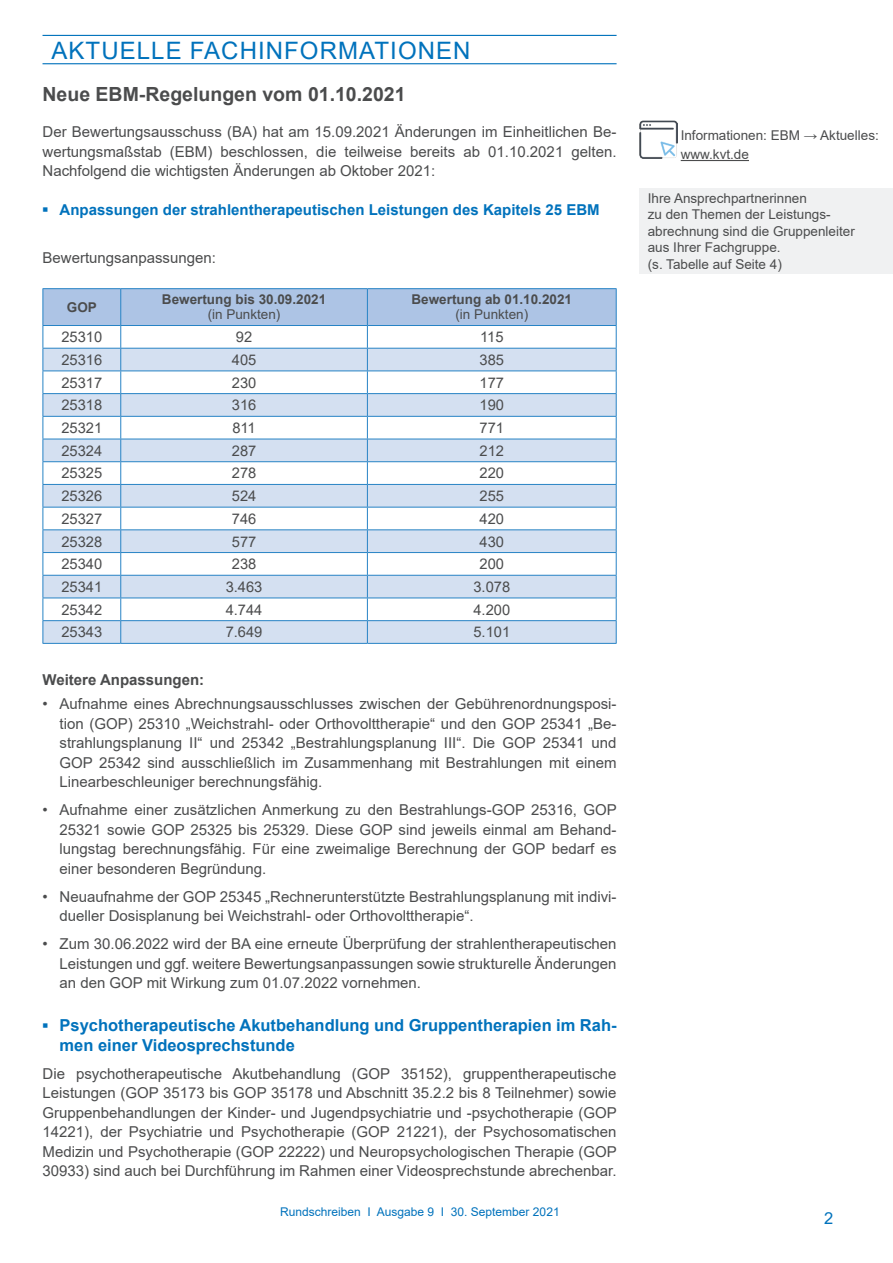
<style>
.page{position:relative;width:893px;height:1263px;background:#fff}
.page>*{position:absolute;margin:0;border:0;box-sizing:border-box;transform-origin:0 0}
.t1{font:24px "Arial";letter-spacing:.045em;color:#0072bc}
.t2{font:700 19.5px "Arial";color:#4b4c4d}
.t3{font:700 16.5px/19.5px "Arial";color:#0072bc}
.t4{font:16.5px "Arial";color:#0072bc}
.t5{font:15px/19.5px "Arial";color:#4b4c4d;text-align:justify}
.t6{font:700 15px "Arial";color:#0072bc}
.t7{font:700 15px "Arial";color:#4b4c4d}
.t8{font:14.7px "Arial";color:#4b4c4d}
.t9{font:13.5px/16.5px "Arial";color:#4b4c4d}
.t10{font:700 13.5px "Arial";color:#4b4c4d}
.t11{font:12px "Arial";color:#0072bc}
.s1{font-size:16.5px}
</style>
<div class="page">
<hr style="left:43px;top:35px;width:574px;height:1px;background:#0072bc">
<hr style="left:43px;top:63px;width:574px;height:1px;background:#0072bc">
<hr style="left:43px;top:288px;width:78px;height:1px;background:#2783c5">
<hr style="left:121px;top:288px;width:246px;height:1px;background:#2783c5">
<hr style="left:367px;top:288px;width:250px;height:1px;background:#2783c5">
<svg style="left:43px;top:289px;width:574px;height:354px"></svg>
<hr style="left:43px;top:643px;width:78px;height:1px;background:#2783c5">
<hr style="left:121px;top:643px;width:246px;height:1px;background:#2783c5">
<hr style="left:367px;top:643px;width:250px;height:1px;background:#2783c5">
<div style="left:639px;top:188px;width:254px;height:85px;background:#f0f1f2"></div>
<img style="left:639px;top:120px;width:38px;height:39px">
<hr style="left:681px;top:160px;width:68px;height:1px;background:#4b4c4d">
<h1 class="t1" style="left:51px;top:34px;width:85px">Aktuelle</h1>
<h1 class="t1" style="left:190px;top:34px;width:68px">Fachinformationen</h1>
<h2 class="t2" style="left:43px;top:80px;width:365px">Neue EBM-Regelungen vom 01.10.2021</h2>
<p class="t5" style="left:43px;top:122px;width:576px">Der Bewertungsausschuss (BA) hat am 15.09.2021 Änderungen im Einheitlichen Be&shy;wertungsmaßstab (EBM) beschlossen, die teilweise bereits ab 01.10.2021 gelten.<br>Nachfolgend die wichtigsten Änderungen ab Oktober 2021:</p>
<p class="t6" style="left:43px;top:199px;width:559px"><span class="s1">▪</span> Anpassungen der strahlentherapeutischen Leistungen des Kapitels 25 EBM</p>
<p class="t5" style="left:43px;top:248px;width:175px">Bewertungsanpassungen:</p>
<p class="t10" style="left:67px;top:298px;width:32px">GOP</p>
<p class="t10" style="left:162px;top:290px;width:166px">Bewertung bis 30.09.2021</p>
<p class="t9" style="left:208px;top:306px;width:74px">(in Punkten)</p>
<p class="t10" style="left:411px;top:290px;width:162px">Bewertung ab 01.10.2021</p>
<p class="t9" style="left:455px;top:306px;width:74px">(in Punkten)</p>
<p class="t8" style="left:61px;top:327px;width:42px">25310</p>
<p class="t8" style="left:236px;top:327px;width:18px">92</p>
<p class="t8" style="left:480px;top:327px;width:25px">115</p>
<p class="t8" style="left:61px;top:350px;width:42px">25316</p>
<p class="t8" style="left:232px;top:350px;width:26px">405</p>
<p class="t8" style="left:480px;top:350px;width:26px">385</p>
<p class="t8" style="left:61px;top:372px;width:42px">25317</p>
<p class="t8" style="left:232px;top:372px;width:26px">230</p>
<p class="t8" style="left:480px;top:372px;width:26px">177</p>
<p class="t8" style="left:61px;top:395px;width:42px">25318</p>
<p class="t8" style="left:232px;top:395px;width:26px">316</p>
<p class="t8" style="left:480px;top:395px;width:26px">190</p>
<p class="t8" style="left:61px;top:418px;width:42px">25321</p>
<p class="t8" style="left:232px;top:418px;width:25px">811</p>
<p class="t8" style="left:480px;top:418px;width:26px">771</p>
<p class="t8" style="left:61px;top:440px;width:42px">25324</p>
<p class="t8" style="left:232px;top:440px;width:26px">287</p>
<p class="t8" style="left:480px;top:440px;width:26px">212</p>
<p class="t8" style="left:61px;top:463px;width:42px">25325</p>
<p class="t8" style="left:232px;top:463px;width:26px">278</p>
<p class="t8" style="left:480px;top:463px;width:26px">220</p>
<p class="t8" style="left:61px;top:486px;width:42px">25326</p>
<p class="t8" style="left:232px;top:486px;width:26px">524</p>
<p class="t8" style="left:480px;top:486px;width:26px">255</p>
<p class="t8" style="left:61px;top:508px;width:42px">25327</p>
<p class="t8" style="left:232px;top:508px;width:26px">746</p>
<p class="t8" style="left:480px;top:508px;width:26px">420</p>
<p class="t8" style="left:61px;top:531px;width:42px">25328</p>
<p class="t8" style="left:232px;top:531px;width:26px">577</p>
<p class="t8" style="left:480px;top:531px;width:26px">430</p>
<p class="t8" style="left:61px;top:554px;width:42px">25340</p>
<p class="t8" style="left:232px;top:554px;width:26px">238</p>
<p class="t8" style="left:480px;top:554px;width:26px">200</p>
<p class="t8" style="left:61px;top:577px;width:42px">25341</p>
<p class="t8" style="left:226px;top:577px;width:38px">3.463</p>
<p class="t8" style="left:473px;top:577px;width:38px">3.078</p>
<p class="t8" style="left:61px;top:599px;width:42px">25342</p>
<p class="t8" style="left:226px;top:599px;width:38px">4.744</p>
<p class="t8" style="left:473px;top:599px;width:38px">4.200</p>
<p class="t8" style="left:61px;top:622px;width:42px">25343</p>
<p class="t8" style="left:226px;top:622px;width:38px">7.649</p>
<p class="t8" style="left:473px;top:622px;width:38px">5.101</p>
<p class="t7" style="left:43px;top:669px;width:163px">Weitere Anpassungen:</p>
<p class="t5" style="left:60px;top:694px;width:559px;text-indent:-17px">• Aufnahme eines Abrechnungsausschlusses zwischen der Gebührenordnungsposi&shy;tion (GOP) 25310 „Weichstrahl- oder Orthovolttherapie“ und den GOP 25341 „Be&shy;strahlungsplanung II“ und 25342 „Bestrahlungsplanung III“. Die GOP 25341 und GOP 25342 sind ausschließlich im Zusammenhang mit Bestrahlungen mit einem Linearbeschleuniger berechnungsfähig.</p>
<p class="t5" style="left:60px;top:800px;width:559px;text-indent:-17px">• Aufnahme einer zusätzlichen Anmerkung zu den Bestrahlungs-GOP 25316, GOP 25321 sowie GOP 25325 bis 25329. Diese GOP sind jeweils einmal am Behand&shy;lungstag berechnungsfähig. Für eine zweimalige Berechnung der GOP bedarf es einer besonderen Begründung.</p>
<p class="t5" style="left:60px;top:886px;width:559px;text-indent:-17px">• Neuaufnahme der GOP 25345 „Rechnerunterstützte Bestrahlungsplanung mit indivi&shy;dueller Dosisplanung bei Weichstrahl- oder Orthovolttherapie“.</p>
<p class="t5" style="left:60px;top:934px;width:558px;text-indent:-17px">• Zum 30.06.2022 wird der BA eine erneute Überprüfung der strahlentherapeutischen Leistungen und ggf. weitere Bewertungsanpassungen sowie strukturelle Änderungen an den GOP mit Wirkung zum 01.07.2022 vornehmen.</p>
<p class="t3" style="left:60px;top:1016px;width:558px;text-indent:-17px">▪ Psychotherapeutische Akutbehandlung und Gruppentherapien im Rah&shy;men einer Videosprechstunde</p>
<p class="t5" style="left:43px;top:1064px;width:576px">Die psychotherapeutische Akutbehandlung (GOP 35152), gruppentherapeutische Leistungen (GOP 35173 bis GOP 35178 und Abschnitt 35.2.2 bis 8 Teilnehmer) sowie Gruppenbehandlungen der Kinder- und Jugendpsychiatrie und -psychotherapie (GOP 14221), der Psychiatrie und Psychotherapie (GOP 21221), der Psychosomatischen Medizin und Psychotherapie (GOP 22222) und Neuropsychologischen Therapie (GOP 30933) sind auch bei Durchführung im Rahmen einer Videosprechstunde abrechenbar.</p>
<p class="t11" style="left:280px;top:1204px;width:281px">Rundschreiben I Ausgabe 9 I 30. September 2021</p>
<p class="t9" style="left:681px;top:125px;width:200px;line-height:19.2px">Informationen: EBM → Aktuelles: www.kvt.de</p>
<p class="t9" style="left:648px;top:190px;width:209px">Ihre Ansprechpartnerinnen<br>zu den Themen der Leistungs&shy;abrechnung sind die Gruppenleiter aus Ihrer Fachgruppe.<br>(s. Tabelle auf Seite 4)</p>
<p class="t4" style="left:824px;top:1207px;width:11px">2</p>
</div>
